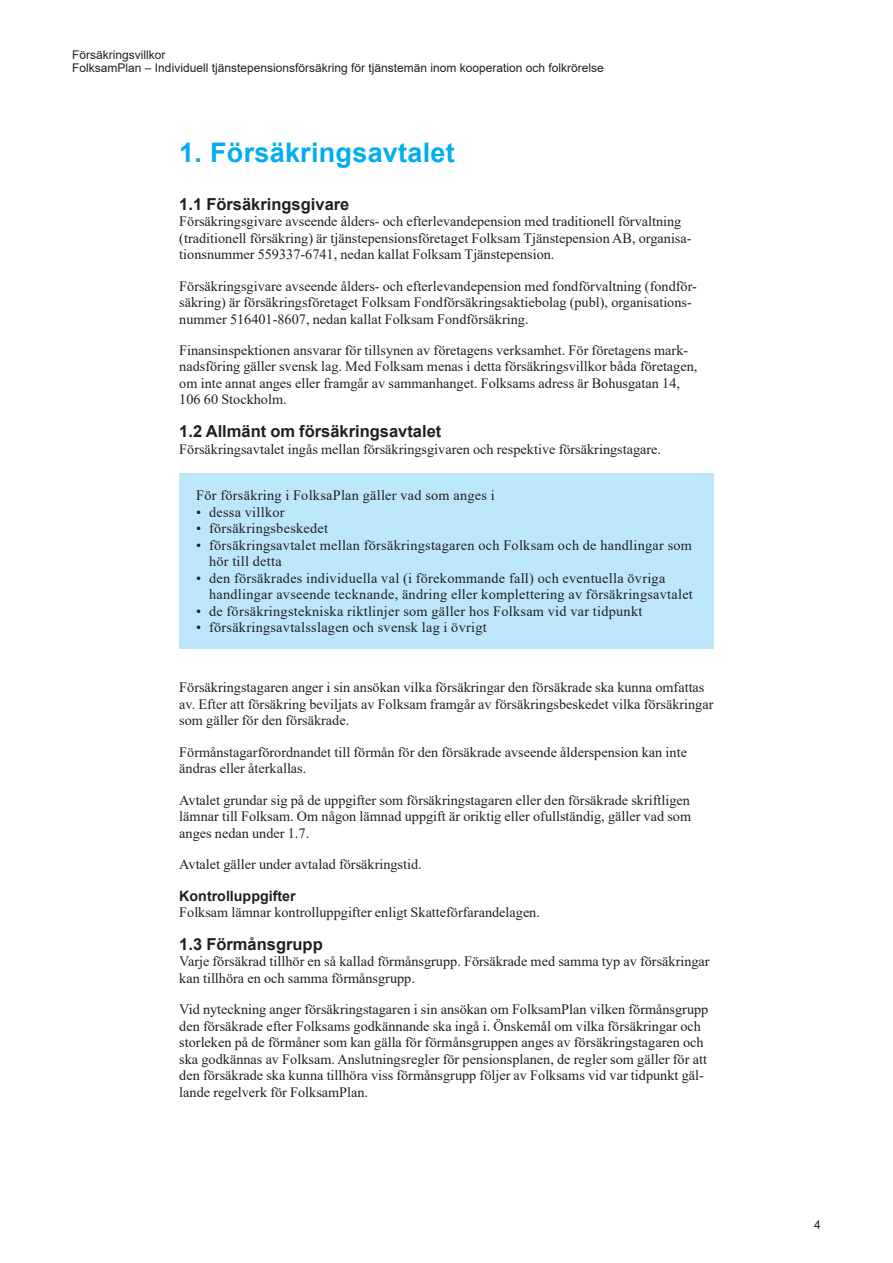
<style>
.page{position:relative;width:893px;height:1263px;background:#fff}
.page>*{position:absolute;margin:0;border:0;box-sizing:border-box;transform-origin:0 0}
._0_Rubrik_3_18pt_Arial_R1{font:700 27px "Arial";letter-spacing:.01em;color:#00aeef}
._0_Rubrik_5_11pt__Arial_R2{font:700 16.5px "Arial";color:#231f20}
._0_Brödtext_nytt_stycke{font:14.25px/16.5px "Times New Roman";color:#231f20}
._0_Brödtext{font:14.25px/16.5px "Times New Roman";color:#231f20}
._0_Brödtext_nytt_stycke-2{font:14.25px/16.5px "Times New Roman";letter-spacing:.02em;color:#231f20}
._0_Brödtext-2{font:14.25px "Times New Roman";letter-spacing:.02em;color:#231f20}
._0_Rubrik_6_9_5pt_Arial_R3{font:700 14.25px "Arial";color:#231f20}
.t1{font:12px/13.5px "Arial";color:#231f20}
</style>
<div class="page">
<div style="left:179px;top:473px;width:535px;height:176px;background:#bce6fa"></div>
<p class="t1" style="left:72px;top:48px;width:533px">Försäkringsvillkor<br>FolksamPlan – Individuell tjänstepensionsförsäkring för tjänstemän inom kooperation och folkrörelse</p>
<p class="_0_Rubrik_3_18pt_Arial_R1" style="left:179px;top:133px;width:277px">1. Försäkringsavtalet</p>
<p class="_0_Rubrik_5_11pt__Arial_R2" style="left:179px;top:192px;width:172px">1.1 Försäkringsgivare</p>
<p class="_0_Brödtext" style="left:179px;top:213px;width:514px">Försäkringsgivare avseende ålders- och efterlevandepension med traditionell förvaltning (traditionell försäkring) är tjänstepensionsföretaget Folksam Tjänstepension AB, organisa&shy;tionsnummer 559337-6741, nedan kallat Folksam Tjänstepension.</p>
<p class="_0_Brödtext_nytt_stycke" style="left:179px;top:277px;width:519px">Försäkringsgivare avseende ålders- och efterlevandepension med fondförvaltning (fondför&shy;säkring) är försäkringsföretaget Folksam Fondförsäkringsaktiebolag (publ), organisations&shy;nummer 516401-8607, nedan kallat Folksam Fondförsäkring.</p>
<p class="_0_Brödtext_nytt_stycke" style="left:179px;top:341px;width:520px">Finansinspektionen ansvarar för tillsynen av företagens verksamhet. För företagens mark&shy;nadsföring gäller svensk lag. Med Folksam menas i detta försäkringsvillkor båda företagen, om inte annat anges eller framgår av sammanhanget. Folksams adress är Bohusgatan 14, 106 60 Stockholm.</p>
<p class="_0_Rubrik_5_11pt__Arial_R2" style="left:179px;top:420px;width:264px">1.2 Allmänt om försäkringsavtalet</p>
<p class="_0_Brödtext" style="left:179px;top:440px;width:483px">Försäkringsavtalet ingås mellan försäkringsgivaren och respektive försäkringstagare.</p>
<p class="_0_Brödtext-2" style="left:196px;top:485px;width:300px">För försäkring i FolksaPlan gäller vad som anges i</p>
<p class="_0_Brödtext_nytt_stycke-2" style="left:196px;top:503px;width:90px">• dessa villkor</p>
<p class="_0_Brödtext_nytt_stycke-2" style="left:196px;top:520px;width:133px">• försäkringsbeskedet</p>
<p class="_0_Brödtext_nytt_stycke-2" style="left:209px;top:536px;width:484px;text-indent:-13px">• försäkringsavtalet mellan försäkringstagaren och Folksam och de handlingar som hör till detta</p>
<p class="_0_Brödtext_nytt_stycke-2" style="left:209px;top:569px;width:485px;text-indent:-13px">• den försäkrades individuella val (i förekommande fall) och eventuella övriga handlingar avseende tecknande, ändring eller komplettering av försäkringsavtalet</p>
<p class="_0_Brödtext_nytt_stycke-2" style="left:196px;top:602px;width:448px">• de försäkringstekniska riktlinjer som gäller hos Folksam vid var tidpunkt</p>
<p class="_0_Brödtext_nytt_stycke-2" style="left:196px;top:619px;width:292px">• försäkringsavtalsslagen och svensk lag i övrigt</p>
<p class="_0_Brödtext_nytt_stycke" style="left:179px;top:679px;width:536px">Försäkringstagaren anger i sin ansökan vilka försäkringar den försäkrade ska kunna omfattas av. Efter att försäkring beviljats av Folksam framgår av försäkringsbeskedet vilka försäkringar som gäller för den försäkrade.</p>
<p class="_0_Brödtext_nytt_stycke" style="left:179px;top:743px;width:509px">Förmånstagarförordnandet till förmån för den försäkrade avseende ålderspension kan inte ändras eller återkallas.</p>
<p class="_0_Brödtext_nytt_stycke" style="left:179px;top:791px;width:513px;text-align:justify">Avtalet grundar sig på de uppgifter som försäkringstagaren eller den försäkrade skriftligen lämnar till Folksam. Om någon lämnad uppgift är oriktig eller ofullständig, gäller vad som anges nedan under 1.7.</p>
<p class="_0_Brödtext_nytt_stycke" style="left:179px;top:856px;width:244px">Avtalet gäller under avtalad försäkringstid.</p>
<p class="_0_Rubrik_6_9_5pt_Arial_R3" style="left:179px;top:885px;width:118px">Kontrolluppgifter</p>
<p class="_0_Brödtext" style="left:179px;top:903px;width:362px">Folksam lämnar kontrolluppgifter enligt Skatteförfarandelagen.</p>
<p class="_0_Rubrik_5_11pt__Arial_R2" style="left:179px;top:932px;width:145px">1.3 Förmånsgrupp</p>
<p class="_0_Brödtext" style="left:179px;top:953px;width:532px">Varje försäkrad tillhör en så kallad förmånsgrupp. Försäkrade med samma typ av försäkringar kan tillhöra en och samma förmånsgrupp.</p>
<p class="_0_Brödtext_nytt_stycke" style="left:179px;top:1001px;width:531px">Vid nyteckning anger försäkringstagaren i sin ansökan om FolksamPlan vilken förmånsgrupp den försäkrade efter Folksams godkännande ska ingå i. Önskemål om vilka försäkringar och storleken på de förmåner som kan gälla för förmånsgruppen anges av försäkringstagaren och ska godkännas av Folksam. Anslutningsregler för pensionsplanen, de regler som gäller för att den försäkrade ska kunna tillhöra viss förmånsgrupp följer av Folksams vid var tidpunkt gäl&shy;lande regelverk för FolksamPlan.</p>
<p class="t1" style="left:814px;top:1218px;width:8px">4</p>
</div>
